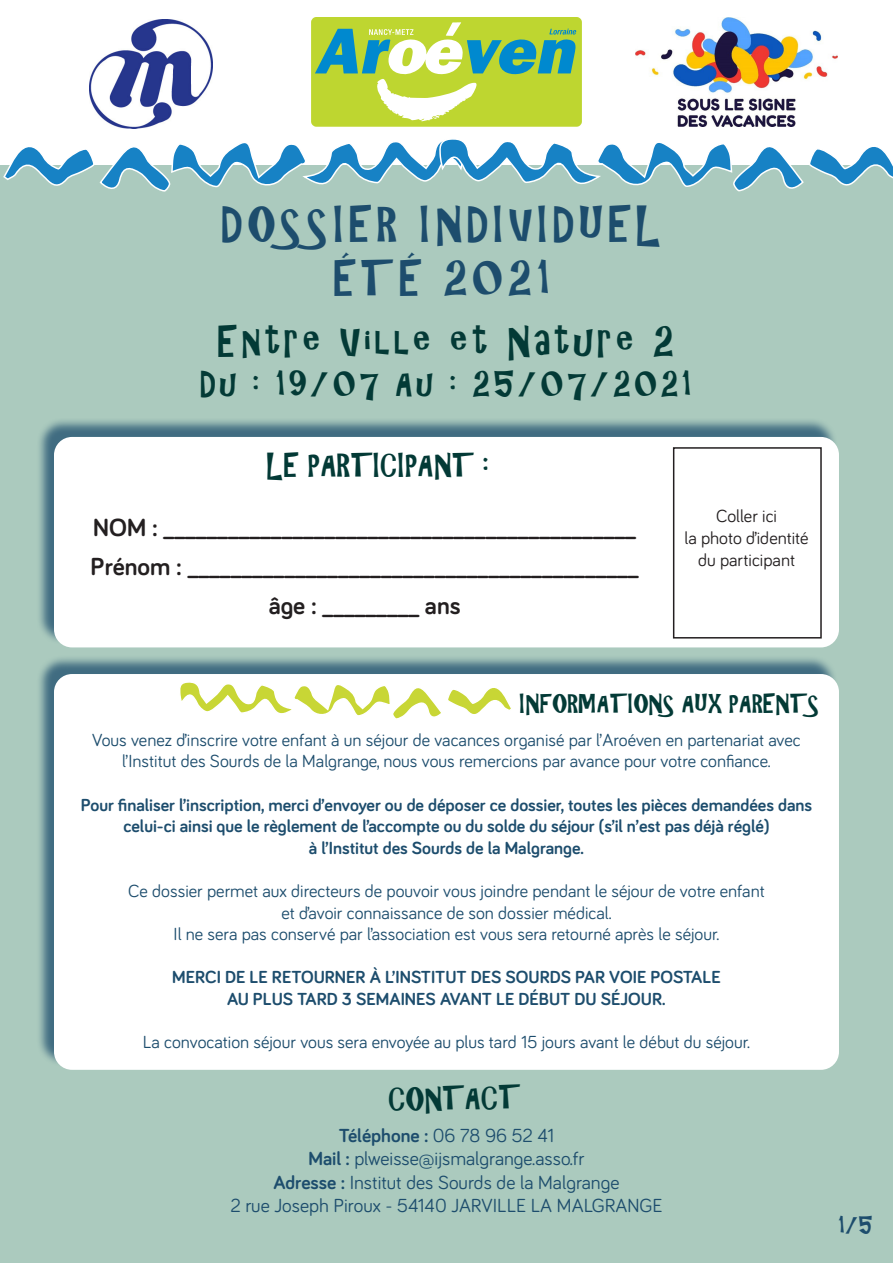
<style>
.page{position:relative;width:893px;height:1263px;background:#fff}
.page>*{position:absolute;margin:0;border:0;box-sizing:border-box;transform-origin:0 0}
.t1{font:45px "ARCHRISTY";letter-spacing:.1em;color:#1d4d6d}
.t2{font:39px "ARCHRISTY";letter-spacing:.1em;color:#033a36}
.t3{font:33px "ARCHRISTY";letter-spacing:.1em;color:#033a36}
.t4{font:30px "ARCHRISTY";color:#033a36}
.t5{font:700 25.5px "Bariol";color:#231f20}
.t6{font:24px "ARCHRISTY";color:#033a36}
.t7{font:22.5px "ARCHRISTY";color:#1d4d6d}
.t8{font:19.5px "Bariol";color:#1d4d6d}
.t9{font:700 19.5px "Bariol";color:#1d4d6d}
.t10{font:18px "Bariol";color:#1d4d6d}
.t11{font:700 18px "Bariol";color:#1d4d6d}
.t12{font:18px "Bariol";color:#231f20}
.s1{font-weight:400}
.s2{font-weight:700}
</style>
<div class="page">
<div style="left:0;top:166px;width:893px;height:1097px;background:#abcabe"></div>
<div style="left:36px;top:418px;width:801px;height:226px;background:#1d4d6d;opacity:.75"></div>
<div style="left:54px;top:437px;width:785px;height:210px;background:#fff;border-radius:18px"></div>
<div style="left:673px;top:447px;width:149px;height:191px;border:2px solid #231f20"></div>
<svg style="left:311px;top:17px;width:271px;height:110px;background:#acd061"></svg>
<svg style="left:2px;top:139px;width:891px;height:53px"></svg>
<div style="left:36px;top:655px;width:801px;height:412px;background:#1d4d6d;opacity:.75"></div>
<div style="left:54px;top:674px;width:785px;height:396px;background:#fff;border-radius:18px"></div>
<svg style="left:180px;top:682px;width:331px;height:37px"></svg>
<img style="left:90px;top:19px;width:123px;height:110px">
<img style="left:635px;top:17px;width:202px;height:110px">
<p class="t1" style="left:222px;top:197px;width:442px">DOSSIER INDIVIDUEL</p>
<p class="t1" style="left:333px;top:251px;width:219px">ÉTÉ 2021</p>
<p class="t2" style="left:218px;top:319px;width:458px">Entre Ville et Nature 2</p>
<p class="t3" style="left:201px;top:364px;width:493px">Du : 19/07 Au : 25/07/2021</p>
<p class="t4" style="left:267px;top:447px;width:224px">LE PARTICIPANT :</p>
<p class="t5" style="left:93px;top:510px;width:544px">NOM : ____________________________________________</p>
<p class="t5" style="left:91px;top:549px;width:550px">Prénom : __________________________________________</p>
<p class="t5" style="left:269px;top:588px;width:193px">âge : _________ ans</p>
<p class="t12" style="left:716px;top:504px;width:63px">Coller ici</p>
<p class="t12" style="left:684px;top:526px;width:126px">la photo d’identité</p>
<p class="t12" style="left:698px;top:547px;width:98px">du participant</p>
<p class="t6" style="left:520px;top:689px;width:301px">INFORMATIONS AUX PARENTS</p>
<p class="t10" style="left:92px;top:727px;width:710px">Vous venez d’inscrire votre enfant à un séjour de vacances organisé par l’Aroéven en partenariat avec</p>
<p class="t10" style="left:122px;top:749px;width:650px">l’Institut des Sourds de la Malgrange, nous vous remercions par avance pour votre confiance.</p>
<p class="t11" style="left:81px;top:792px;width:733px">Pour finaliser l’inscription, merci d’envoyer ou de déposer ce dossier, toutes les pièces demandées dans</p>
<p class="t11" style="left:123px;top:814px;width:648px">celui-ci ainsi que le règlement de l’accompte ou du solde du séjour (s’il n’est pas déjà réglé)</p>
<p class="t11" style="left:309px;top:835px;width:277px">à l’Institut des Sourds de la Malgrange.</p>
<p class="t10" style="left:128px;top:879px;width:638px">Ce dossier permet aux directeurs de pouvoir vous joindre pendant le séjour de votre enfant</p>
<p class="t10" style="left:281px;top:900px;width:332px">et d’avoir connaissance de son dossier médical.</p>
<p class="t10" style="left:174px;top:922px;width:547px">Il ne sera pas conservé par l’association est vous sera retourné après le séjour.</p>
<p class="t11" style="left:172px;top:965px;width:550px">MERCI DE LE RETOURNER À L’INSTITUT DES SOURDS PAR VOIE POSTALE</p>
<p class="t11" style="left:227px;top:986px;width:440px">AU PLUS TARD 3 SEMAINES AVANT LE DÉBUT DU SÉJOUR.</p>
<p class="t10" style="left:143px;top:1030px;width:609px">La convocation séjour vous sera envoyée au plus tard 15 jours avant le début du séjour.</p>
<p class="t4" style="left:389px;top:1081px;width:134px;rotate:-1deg">CONTACT</p>
<p class="t9" style="left:339px;top:1122px;width:217px">Téléphone : <span class="s1">06 78 96 52 41</span></p>
<p class="t8" style="left:308px;top:1145px;width:278px"><span class="s2">Mail :</span> plweisse@ijsmalgrange.asso.fr</p>
<p class="t8" style="left:274px;top:1169px;width:347px"><span class="s2">Adresse :</span> Institut des Sourds de la Malgrange</p>
<p class="t8" style="left:230px;top:1192px;width:434px">2 rue Joseph Piroux - 54140 JARVILLE LA MALGRANGE</p>
<p class="t7" style="left:839px;top:1211px;width:36px">1/5</p>
</div>
